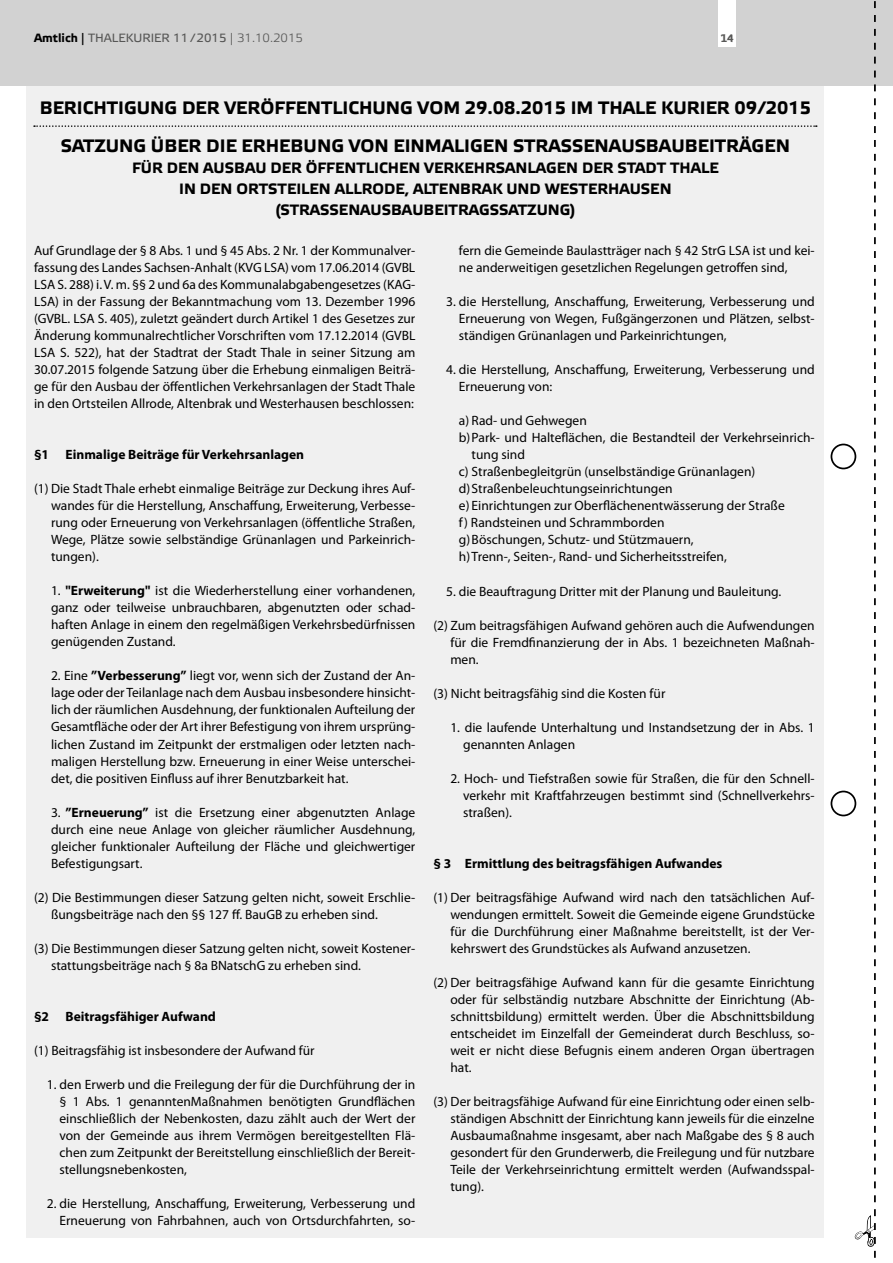
<style>
.page{position:relative;width:893px;height:1263px;background:#fff}
.page>*{position:absolute;margin:0;border:0;box-sizing:border-box;transform-origin:0 0}
.t1{font:700 18px "Elektra Text Pro";color:#000}
.t2{font:700 15px/21px "Elektra Text Pro";color:#000;text-align:center}
.t3{font:13.5px/17px "Myriad Pro";color:#000;text-align:justify}
.t4{font:700 13.5px "Myriad Pro";color:#000}
.t5{font:12px "Elektra Text Pro";color:#575756}
.t6{font:900 10.5px "Diavlo";color:#575756}
.s1{font-weight:700;color:#000}
.s2{color:#000}
.s3{font-family:"Elektra Light Pro"}
.s4{font-weight:700}
</style>
<div class="page">
<div style="left:27px;top:0;width:797px;height:1237px;background:#f0f0f0"></div>
<div style="left:0;top:0;width:893px;height:85px;background:#d2d2d2"></div>
<div style="left:719px;top:0;width:17px;height:47px;background:#fff"></div>
<svg style="left:855px;top:1px;width:21px;height:1257px"></svg>
<div style="left:831px;top:444px;width:25px;height:25px;border:2px solid #000;border-radius:50%"></div>
<div style="left:831px;top:791px;width:25px;height:25px;border:2px solid #000;border-radius:50%"></div>
<svg style="left:34px;top:125px;width:783px;height:2px"></svg>
<p class="t5" style="left:34px;top:32px;width:270px"><span class="s1">Amtlich</span> <span class="s2">|</span> THALEKURIER 11/2015 <span class="s3">| 31.10.2015</span></p>
<p class="t6" style="left:721px;top:31px;width:14px">14</p>
<h1 class="t1" style="left:40px;top:98px;width:773px">BERICHTIGUNG DER VERÖFFENTLICHUNG VOM 29.08.2015 IM THALE KURIER 09/2015</h1>
<h1 class="t1" style="left:61px;top:136px;width:731px">SATZUNG ÜBER DIE ERHEBUNG VON EINMALIGEN STRASSENAUSBAUBEITRÄGEN</h1>
<p class="t2" style="left:132px;top:158px;width:588px">FÜR DEN AUSBAU DER ÖFFENTLICHEN VERKEHRSANLAGEN DER STADT THALE<br>IN DEN ORTSTEILEN ALLRODE, ALTENBRAK UND WESTERHAUSEN (STRASSENAUSBAUBEITRAGSSATZUNG)</p>
<p class="t3" style="left:34px;top:242px;width:383px">Auf Grundlage der § 8 Abs. 1 und § 45 Abs. 2 Nr. 1 der Kommunalver&shy;fassung des Landes Sachsen-Anhalt (KVG LSA) vom 17.06.2014 (GVBL LSA S. 288) i. V. m. §§ 2 und 6a des Kommunalabgabengesetzes (KAG-LSA) in der Fassung der Bekanntmachung vom 13. Dezember 1996 (GVBL. LSA S. 405), zuletzt geändert durch Artikel 1 des Gesetzes zur Änderung kommunalrechtlicher Vorschriften vom 17.12.2014 (GVBL LSA S. 522), hat der Stadtrat der Stadt Thale in seiner Sitzung am 30.07.2015 folgende Satzung über die Erhebung einmaligen Beiträ&shy;ge für den Ausbau der öffentlichen Verkehrsanlagen der Stadt Thale in den Ortsteilen Allrode, Altenbrak und Westerhausen beschlossen:</p>
<p class="t4" style="left:34px;top:447px;width:272px">§1 Einmalige Beiträge für Verkehrsanlagen</p>
<p class="t3" style="left:51px;top:481px;width:366px;text-indent:-17px">(1) Die Stadt Thale erhebt einmalige Beiträge zur Deckung ihres Auf&shy;wandes für die Herstellung, Anschaffung, Erweiterung, Verbesse&shy;rung oder Erneuerung von Verkehrsanlagen (öffentliche Straßen, Wege, Plätze sowie selbständige Grünanlagen und Parkeinrich&shy;tungen).</p>
<p class="t3" style="left:51px;top:583px;width:366px">1. <span class="s4">"Erweiterung"</span> ist die Wiederherstellung einer vorhandenen, ganz oder teilweise unbrauchbaren, abgenutzten oder schad&shy;haften Anlage in einem den regelmäßigen Verkehrsbedürfnissen genügenden Zustand.</p>
<p class="t3" style="left:51px;top:668px;width:366px">2. Eine <span class="s4">”Verbesserung”</span> liegt vor, wenn sich der Zustand der An&shy;lage oder der Teilanlage nach dem Ausbau insbesondere hinsicht&shy;lich der räumlichen Ausdehnung, der funktionalen Aufteilung der Gesamtfläche oder der Art ihrer Befestigung von ihrem ursprüng&shy;lichen Zustand im Zeitpunkt der erstmaligen oder letzten nach&shy;maligen Herstellung bzw. Erneuerung in einer Weise unterschei&shy;det, die positiven Einfluss auf ihrer Benutzbarkeit hat.</p>
<p class="t3" style="left:51px;top:804px;width:366px">3. <span class="s4">”Erneuerung”</span> ist die Ersetzung einer abgenutzten Anlage durch eine neue Anlage von gleicher räumlicher Ausdehnung, gleicher funktionaler Aufteilung der Fläche und gleichwertiger Befestigungsart.</p>
<p class="t3" style="left:51px;top:889px;width:366px;text-indent:-17px">(2) Die Bestimmungen dieser Satzung gelten nicht, soweit Erschlie&shy;ßungsbeiträge nach den §§ 127 ff. BauGB zu erheben sind.</p>
<p class="t3" style="left:51px;top:940px;width:366px;text-indent:-17px">(3) Die Bestimmungen dieser Satzung gelten nicht, soweit Kostener&shy;stattungsbeiträge nach § 8a BNatschG zu erheben sind.</p>
<p class="t4" style="left:34px;top:1008px;width:183px">§2 Beitragsfähiger Aufwand</p>
<p class="t3" style="left:34px;top:1042px;width:282px">(1) Beitragsfähig ist insbesondere der Aufwand für</p>
<p class="t3" style="left:60px;top:1076px;width:357px;text-indent:-13px">1. den Erwerb und die Freilegung der für die Durchführung der in § 1 Abs. 1 genanntenMaßnahmen benötigten Grundflächen einschließlich der Nebenkosten, dazu zählt auch der Wert der von der Gemeinde aus ihrem Vermögen bereitgestellten Flä&shy;chen zum Zeitpunkt der Bereitstellung einschließlich der Bereit&shy;stellungsnebenkosten,</p>
<p class="t3" style="left:47px;top:1195px;width:370px;text-align:right">2. die Herstellung, Anschaffung, Erweiterung, Verbesserung und<br>Erneuerung von Fahrbahnen, auch von Ortsdurchfahrten, so-</p>
<p class="t3" style="left:459px;top:243px;width:357px">fern die Gemeinde Baulastträger nach § 42 StrG LSA ist und kei&shy;ne anderweitigen gesetzlichen Regelungen getroffen sind,</p>
<p class="t3" style="left:459px;top:294px;width:357px;text-indent:-13px">3. die Herstellung, Anschaffung, Erweiterung, Verbesserung und Erneuerung von Wegen, Fußgängerzonen und Plätzen, selbst&shy;ständigen Grünanlagen und Parkeinrichtungen,</p>
<p class="t3" style="left:459px;top:362px;width:357px;text-indent:-13px">4. die Herstellung, Anschaffung, Erweiterung, Verbesserung und<br>Erneuerung von:</p>
<p class="t3" style="left:459px;top:413px;width:129px">a) Rad- und Gehwegen</p>
<p class="t3" style="left:459px;top:430px;width:357px">b)Park- und Halteflächen, die Bestandteil der Verkehrseinrich-</p>
<p class="t3" style="left:472px;top:447px;width:55px">tung sind</p>
<p class="t3" style="left:459px;top:464px;width:298px">c) Straßenbegleitgrün (unselbständige Grünanlagen)</p>
<p class="t3" style="left:459px;top:481px;width:215px">d)Straßenbeleuchtungseinrichtungen</p>
<p class="t3" style="left:459px;top:498px;width:327px">e) Einrichtungen zur Oberflächenentwässerung der Straße</p>
<p class="t3" style="left:459px;top:515px;width:207px">f) Randsteinen und Schrammborden</p>
<p class="t3" style="left:459px;top:532px;width:236px">g)Böschungen, Schutz- und Stützmauern,</p>
<p class="t3" style="left:459px;top:549px;width:269px">h)Trenn-, Seiten-, Rand- und Sicherheitsstreifen,</p>
<p class="t3" style="left:446px;top:583px;width:337px">5. die Beauftragung Dritter mit der Planung und Bauleitung.</p>
<p class="t3" style="left:450px;top:617px;width:366px;text-indent:-17px">(2) Zum beitragsfähigen Aufwand gehören auch die Aufwendungen für die Fremdfinanzierung der in Abs. 1 bezeichneten Maßnah&shy;men.</p>
<p class="t3" style="left:433px;top:685px;width:234px">(3) Nicht beitragsfähig sind die Kosten für</p>
<p class="t3" style="left:463px;top:719px;width:353px;text-indent:-13px">1. die laufende Unterhaltung und Instandsetzung der in Abs. 1 genannten Anlagen</p>
<p class="t3" style="left:463px;top:770px;width:353px;text-indent:-13px">2. Hoch- und Tiefstraßen sowie für Straßen, die für den Schnell&shy;verkehr mit Kraftfahrzeugen bestimmt sind (Schnellverkehrs&shy;straßen).</p>
<p class="t4" style="left:433px;top:855px;width:291px">§ 3 Ermittlung des beitragsfähigen Aufwandes</p>
<p class="t3" style="left:450px;top:889px;width:366px;text-indent:-17px">(1) Der beitragsfähige Aufwand wird nach den tatsächlichen Auf&shy;wendungen ermittelt. Soweit die Gemeinde eigene Grundstücke für die Durchführung einer Maßnahme bereitstellt, ist der Ver&shy;kehrswert des Grundstückes als Aufwand anzusetzen.</p>
<p class="t3" style="left:450px;top:974px;width:366px;text-indent:-17px">(2) Der beitragsfähige Aufwand kann für die gesamte Einrichtung oder für selbständig nutzbare Abschnitte der Einrichtung (Ab&shy;schnittsbildung) ermittelt werden. Über die Abschnittsbildung entscheidet im Einzelfall der Gemeinderat durch Beschluss, so&shy;weit er nicht diese Befugnis einem anderen Organ übertragen hat.</p>
<p class="t3" style="left:450px;top:1093px;width:366px;text-indent:-17px">(3) Der beitragsfähige Aufwand für eine Einrichtung oder einen selb&shy;ständigen Abschnitt der Einrichtung kann jeweils für die einzelne Ausbaumaßnahme insgesamt, aber nach Maßgabe des § 8 auch gesondert für den Grunderwerb, die Freilegung und für nutzbare Teile der Verkehrseinrichtung ermittelt werden (Aufwandsspal&shy;tung).</p>
</div>
